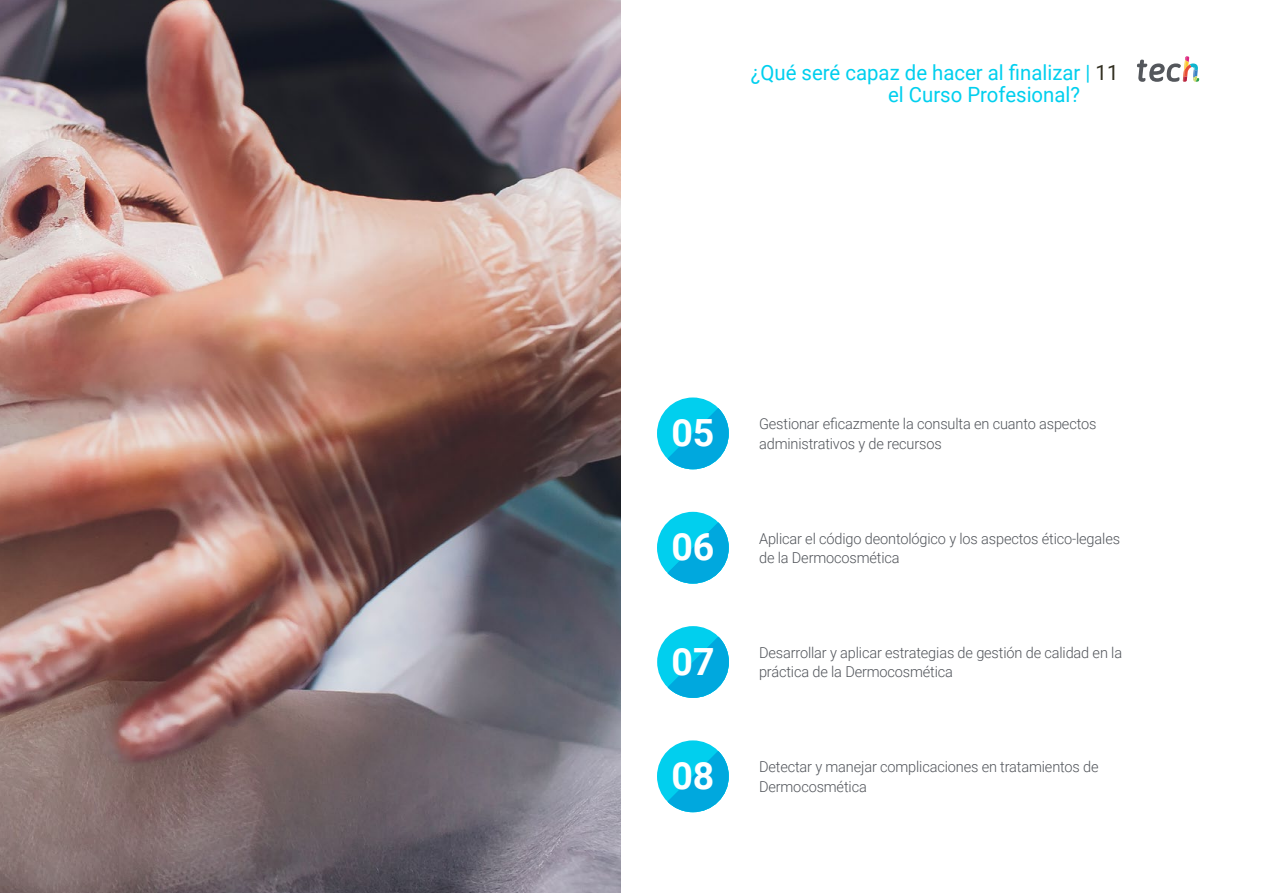
<style>
.page{position:relative;width:1263px;height:893px;background:#fff}
.page>*{position:absolute;margin:0;border:0;box-sizing:border-box;transform-origin:0 0}
.t1{font:700 37.5px "Roboto";color:#fff}
.t2{font:21px/22.5px "Roboto";color:#01cfee}
.t3{font:300 15px/19.5px "Roboto";letter-spacing:-.01em;color:#52555b}
.s1{color:#312e20}
</style>
<div class="page">
<img style="left:0;top:0;width:621px;height:893px">
<svg style="left:1137px;top:56px;width:62px;height:26px"></svg>
<div style="left:657px;top:512px;width:72px;height:72px;background:#01cfee;border-radius:50%"></div>
<svg style="left:667px;top:522px;width:62px;height:62px"></svg>
<div style="left:657px;top:740px;width:72px;height:72px;background:#01cfee;border-radius:50%"></div>
<svg style="left:667px;top:751px;width:62px;height:61px"></svg>
<div style="left:657px;top:626px;width:72px;height:72px;background:#01cfee;border-radius:50%"></div>
<svg style="left:668px;top:637px;width:61px;height:61px"></svg>
<div style="left:657px;top:397px;width:72px;height:72px;background:#01cfee;border-radius:50%"></div>
<svg style="left:667px;top:408px;width:62px;height:61px"></svg>
<h2 class="t2" style="left:888px;top:60px;width:232px;text-indent:-137px">¿Qué seré capaz de hacer al finalizar | <span class="s1">11 </span>el Curso Profesional?</h2>
<h1 class="t1" style="left:671px;top:407px;width:45px">05</h1>
<p class="t3" style="left:759px;top:414px;width:339px">Gestionar eficazmente la consulta en cuanto aspectos</p>
<p class="t3" style="left:759px;top:433px;width:184px">administrativos y de recursos</p>
<h1 class="t1" style="left:671px;top:521px;width:45px">06</h1>
<p class="t3" style="left:759px;top:528px;width:362px">Aplicar el código deontológico y los aspectos ético-legales de la Dermocosmética</p>
<h1 class="t1" style="left:671px;top:635px;width:45px">07</h1>
<p class="t3" style="left:759px;top:642px;width:365px">Desarrollar y aplicar estrategias de gestión de calidad en la práctica de la Dermocosmética</p>
<h1 class="t1" style="left:671px;top:749px;width:45px">08</h1>
<p class="t3" style="left:759px;top:756px;width:341px">Detectar y manejar complicaciones en tratamientos de<br>Dermocosmética</p>
</div>
